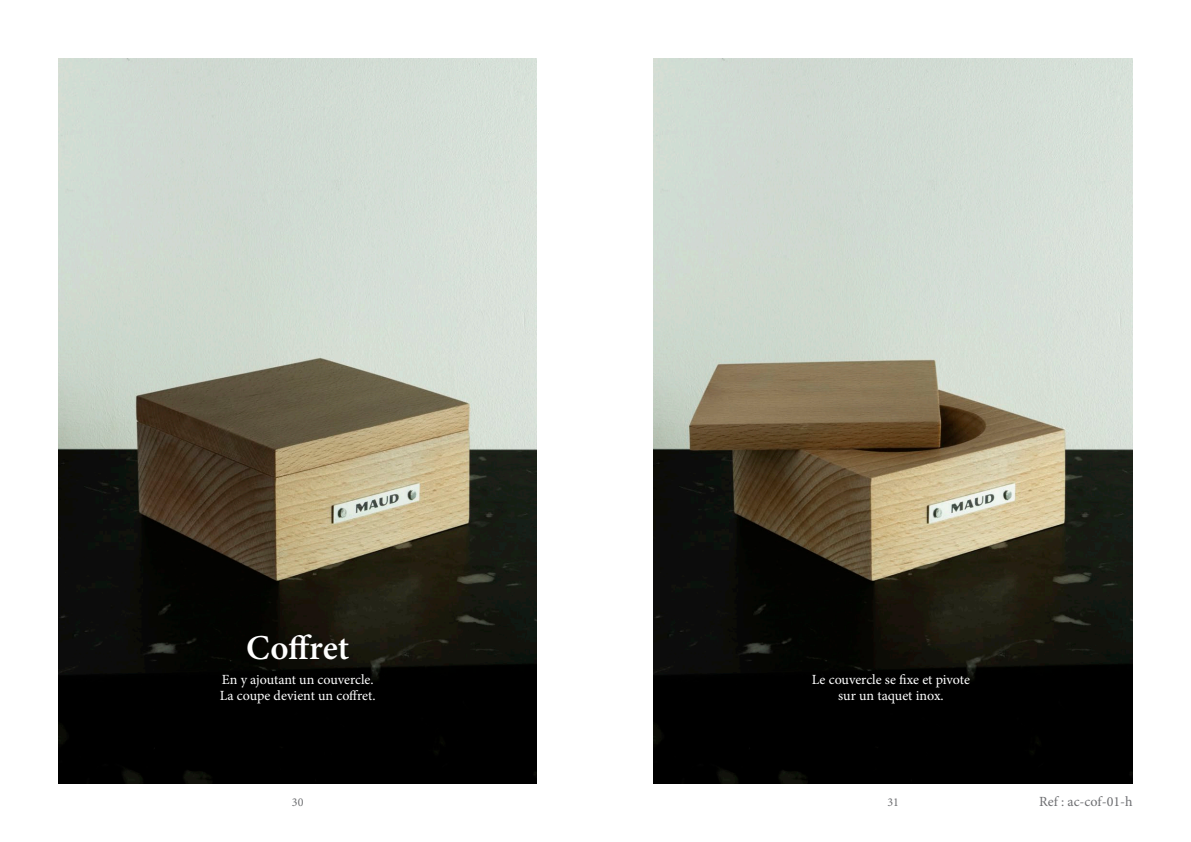
<style>
.page{position:relative;width:1191px;height:842px;background:#fff}
.page>*{position:absolute;margin:0;border:0;box-sizing:border-box;transform-origin:0 0}
.t1{font:600 35px "Minion Pro";letter-spacing:-.005em;color:#fff}
.t2{font:14px/16px "Minion Pro";color:#fff}
.t3{font:14px "Minion Pro";color:#6d6e71}
.t4{font:12px "Minion Pro";color:#6d6e71}
</style>
<div class="page">
<img style="left:58px;top:58px;width:479px;height:725px">
<img style="left:654px;top:58px;width:478px;height:725px">
<h1 class="t1" style="left:246px;top:630px;width:104px">Coffret</h1>
<p class="t2" style="left:220px;top:672px;width:157px">En y ajoutant un couvercle.<br>La coupe devient un coffret.</p>
<p class="t2" style="left:812px;top:672px;width:160px;text-align:center">Le couvercle se fixe et pivote sur un taquet inox.</p>
<p class="t4" style="left:292px;top:796px;width:13px">30</p>
<p class="t4" style="left:887px;top:796px;width:13px">31</p>
<p class="t3" style="left:1039px;top:795px;width:95px">Ref : ac-cof-01-h</p>
</div>
